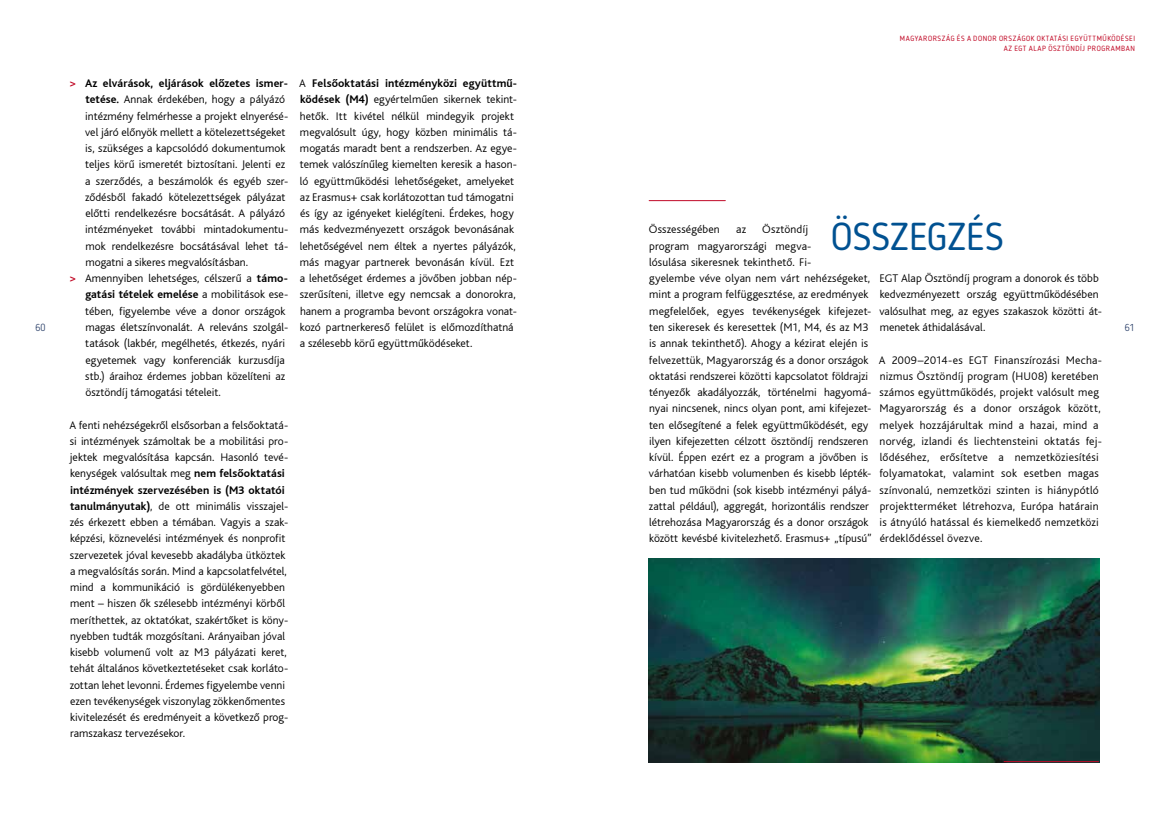
<style>
.page{position:relative;width:1170px;height:833px;background:#fff}
.page>*{position:absolute;margin:0;border:0;box-sizing:border-box;transform-origin:0 0}
.t1{font:38.75px "Blogger Sans";color:#005191}
.t2{font:300 11.62px/16.2px "Bliss CE";letter-spacing:.005em;color:#000}
.t3{font:11.62px "Bliss Bold HU";letter-spacing:.005em;color:#000}
.t4{font:300 10px "Blogger Sans";color:#223863}
.t5{font:7.5px/10px "Blogger Sans";letter-spacing:.075em;color:#c10a27;text-align:right}
.s1{font-family:"Bliss CE";font-weight:300}
.s2{font-family:"Bliss Bold HU";font-weight:400}
.s3{font-family:"Bliss";font-weight:700;color:#c10a27}
</style>
<div class="page">
<hr style="left:649px;top:200px;width:76px;height:1px;background:#c10a27">
<img style="left:648px;top:558px;width:450px;height:204px">
<hr style="left:1003px;top:761px;width:95px;height:1px;background:#c10a27">
<p class="t5" style="left:899px;top:34px;width:237px">MAGYARORSZÁG ÉS A DONOR ORSZÁGOK OKTATÁSI EGYÜTTMŰKÖDÉSEI<br>AZ EGT ALAP ÖSZTÖNDÍJ PROGRAMBAN</p>
<p class="t3" style="left:299px;top:77px;width:219px"><span class="s1">A</span> Felsőoktatási intézményközi együttmű-</p>
<p class="t2" style="left:300px;top:91px;width:218px"><span class="s2">ködések (M4)</span> egyértelműen sikernek tekint&shy;hetők. Itt kivétel nélkül mindegyik projekt megvalósult úgy, hogy közben minimális tá&shy;mogatás maradt bent a rendszerben. Az egye&shy;temek valószínűleg kiemelten keresik a hason&shy;ló együttműködési lehetőségeket, amelyeket az Erasmus+ csak korlátozottan tud támogatni és így az igényeket kielégíteni. Érdekes, hogy más kedvezményezett országok bevonásának lehetőségével nem éltek a nyertes pályázók, más magyar partnerek bevonásán kívül. Ezt a lehetőséget érdemes a jövőben jobban nép&shy;szerűsíteni, illetve egy nemcsak a donorokra, hanem a programba bevont országokra vonat&shy;kozó partnerkereső felület is előmozdíthatná a szélesebb körű együttműködéseket.</p>
<p class="t3" style="left:69px;top:77px;width:220px"><span class="s3">&gt;</span> Az elvárások, eljárások előzetes ismer-</p>
<p class="t2" style="left:85px;top:91px;width:201px"><span class="s2">tetése.</span> Annak érdekében, hogy a pályázó</p>
<p class="t2" style="left:85px;top:108px;width:204px">intézmény felmérhesse a projekt elnyerésé-</p>
<p class="t2" style="left:85px;top:124px;width:202px">vel járó előnyök mellett a kötelezettségeket</p>
<p class="t2" style="left:85px;top:140px;width:201px">is, szükséges a kapcsolódó dokumentumok</p>
<p class="t2" style="left:85px;top:156px;width:201px">teljes körű ismeretét biztosítani. Jelenti ez</p>
<p class="t2" style="left:85px;top:173px;width:204px">a szerződés, a beszámolók és egyéb szer-</p>
<p class="t2" style="left:85px;top:189px;width:202px">ződésből fakadó kötelezettségek pályázat</p>
<p class="t2" style="left:85px;top:205px;width:201px">előtti rendelkezésre bocsátását. A pályázó</p>
<p class="t2" style="left:85px;top:221px;width:204px">intézményeket további mintadokumentu-</p>
<p class="t2" style="left:85px;top:238px;width:204px">mok rendelkezésre bocsátásával lehet tá-</p>
<p class="t2" style="left:85px;top:254px;width:164px">mogatni a sikeres megvalósításban.</p>
<p class="t2" style="left:69px;top:270px;width:220px"><span class="s3">&gt;</span> Amennyiben lehetséges, célszerű a <span class="s2">támo-</span></p>
<p class="t3" style="left:85px;top:288px;width:204px">gatási tételek emelése <span class="s1">a mobilitások ese-</span></p>
<p class="t2" style="left:85px;top:303px;width:204px">tében, figyelembe véve a donor országok magas életszínvonalát. A releváns szolgál&shy;tatások (lakbér, megélhetés, étkezés, nyári egyetemek vagy konferenciák kurzusdíja stb.) áraihoz érdemes jobban közelíteni az ösztöndíj támogatási tételeit.</p>
<p class="t2" style="left:69px;top:416px;width:220px;text-align:justify">A fenti nehézségekről elsősorban a felsőoktatá&shy;si intézmények számoltak be a mobilitási pro&shy;jektek megvalósítása kapcsán. Hasonló tevé&shy;kenységek valósultak meg <span class="s2">nem felsőoktatási</span></p>
<p class="t3" style="left:70px;top:483px;width:216px">intézmények szervezésében is (M3 oktatói</p>
<p class="t2" style="left:70px;top:498px;width:220px"><span class="s2">tanulmányutak)</span>, de ott minimális visszajel&shy;zés érkezett ebben a témában. Vagyis a szak&shy;képzési, köznevelési intézmények és nonprofit szervezetek jóval kevesebb akadályba ütköztek a megvalósítás során. Mind a kapcsolatfelvétel, mind a kommunikáció is gördülékenyebben ment – hiszen ők szélesebb intézményi körből meríthettek, az oktatókat, szakértőket is kön - nyebben tudták mozgósítani. Arányaiban jóval kisebb volumenű volt az M3 pályázati keret, tehát általános következtetéseket csak korláto&shy;zottan lehet levonni. Érdemes figyelembe venni ezen tevékenységek viszonylag zökkenőmentes kivitelezését és eredményeit a következő prog&shy;ramszakasz tervezésekor.</p>
<h1 class="t1" style="left:831px;top:213px;width:174px">ÖSSZEGZÉS</h1>
<p class="t2" style="left:879px;top:270px;width:224px">EGT Alap Ösztöndíj program a donorok és több kedvezményezett ország együttműködésében valósulhat meg, az egyes szakaszok közötti át&shy;menetek áthidalásával.</p>
<p class="t2" style="left:878px;top:351px;width:224px">A 2009–2014-es EGT Finanszírozási Mecha&shy;nizmus Ösztöndíj program (HU08) keretében számos együttműködés, projekt valósult meg Magyarország és a donor országok között, melyek hozzájárultak mind a hazai, mind a norvég, izlandi és liechtensteini oktatás fej&shy;lődéséhez, erősítetve a nemzetköziesítési folyamatokat, valamint sok esetben magas színvonalú, nemzetközi szinten is hiánypótló projektterméket létrehozva, Európa határain is átnyúló hatással és kiemelkedő nemzetközi érdeklődéssel övezve.</p>
<p class="t2" style="left:648px;top:221px;width:224px;text-indent:113px">Ösztöndíj<br>program magyarországi megva-<br>lósulása sikeresnek tekinthető. Fi-<br>gyelembe véve olyan nem várt nehézségeket, mint a program felfüggesztése, az eredmények megfelelőek, egyes tevékenységek kifejezet&shy;ten sikeresek és keresettek (M1, M4, és az M3 is annak tekinthető). Ahogy a kézirat elején is felvezettük, Magyarország és a donor országok oktatási rendszerei közötti kapcsolatot földrajzi tényezők akadályozzák, történelmi hagyomá&shy;nyai nincsenek, nincs olyan pont, ami kifejezet&shy;ten elősegítené a felek együttműködését, egy ilyen kifejezetten célzott ösztöndíj rendszeren kívül. Éppen ezért ez a program a jövőben is várhatóan kisebb volumenben és kisebb lépték&shy;ben tud működni (sok kisebb intézményi pályá&shy;zattal például), aggregát, horizontális rendszer létrehozása Magyarország és a donor országok között kevésbé kivitelezhető. Erasmus+ „típusú”</p>
<p class="t2" style="left:649px;top:221px;width:72px">Összességében</p>
<p class="t2" style="left:736px;top:221px;width:12px">az</p>
<p class="t4" style="left:35px;top:321px;width:12px">60</p>
<p class="t4" style="left:1124px;top:321px;width:11px">61</p>
</div>
